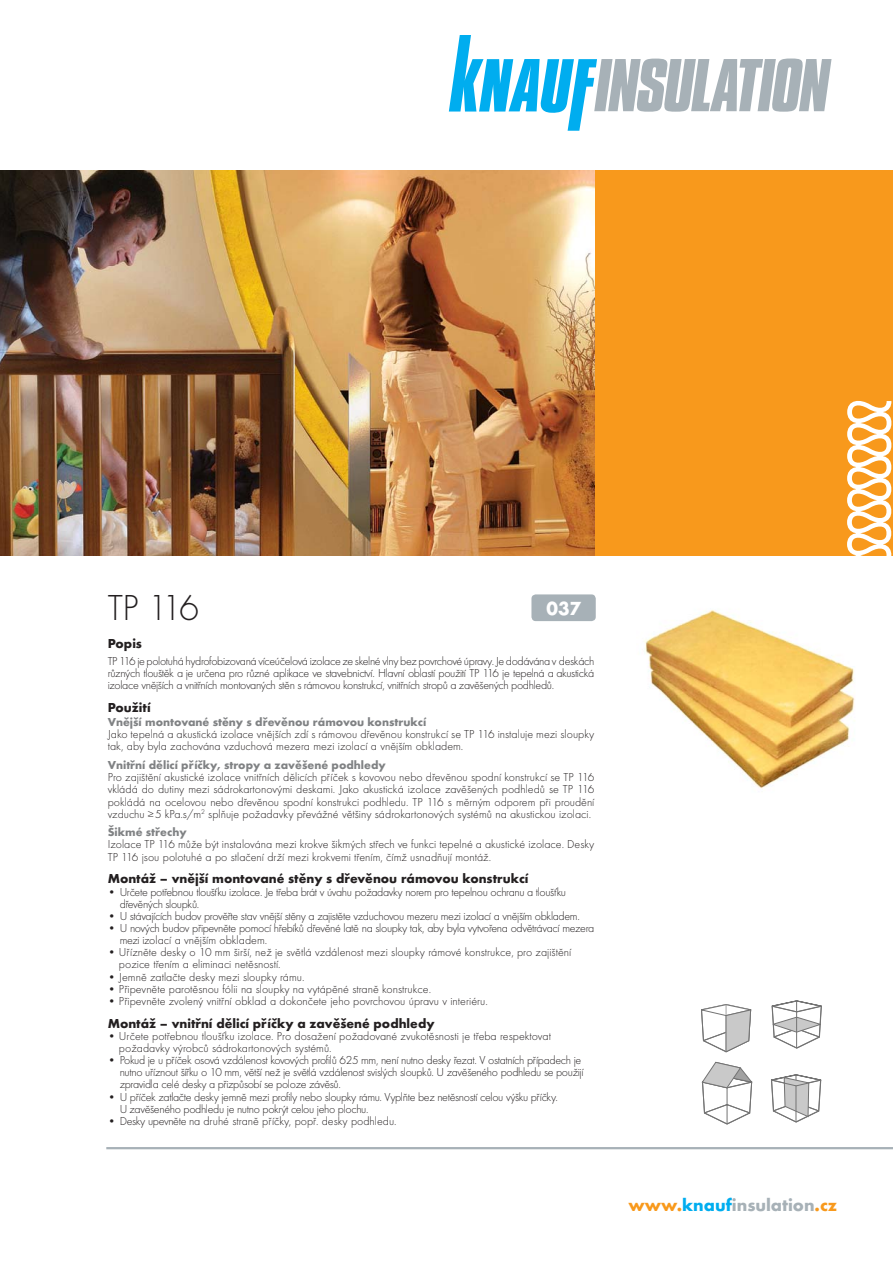
<style>
.page{position:relative;width:893px;height:1263px;background:#fff}
.page>*{position:absolute;margin:0;border:0;box-sizing:border-box;transform-origin:0 0}
.t1{font:300 37.5px "Futura TCE";color:#231f20}
.t2{font:700 19.65px "Futura TCE";color:#fff}
.t3{font:700 18px "Futura TCE";color:#a7b1b7}
.t4{font:700 13.5px "Futura TCE";color:#231f20}
.t5{font:300 12px/12.1px "Futura TCE";letter-spacing:-.015em;color:#231f20}
.t6{font:700 12px "Futura TCE";color:#808284}
.s1{color:#f8991c}
.s2{color:#00adef}
</style>
<div class="page">
<img style="left:0;top:170px;width:595px;height:385px">
<div style="left:595px;top:170px;width:298px;height:385px;background:#f8991c"></div>
<svg style="left:845px;top:401px;width:47px;height:155px"></svg>
<hr style="left:106px;top:1147px;width:787px;height:2px;background:#a7b1b7">
<img style="left:644px;top:610px;width:211px;height:179px">
<div style="left:531px;top:594px;width:65px;height:27px;background:#a7b1b7;border-radius:4px"></div>
<svg style="left:771px;top:1074px;width:51px;height:49px"></svg>
<svg style="left:771px;top:1000px;width:51px;height:49px"></svg>
<svg style="left:449px;top:35px;width:382px;height:96px"></svg>
<svg style="left:701px;top:1004px;width:51px;height:49px"></svg>
<svg style="left:702px;top:1061px;width:51px;height:64px"></svg>
<h1 class="t1" style="left:108px;top:590px;width:93px">TP 116</h1>
<p class="t4" style="left:108px;top:636px;width:36px">Popis</p>
<p class="t5" style="left:108px;top:655px;width:488px;text-align:justify">TP 116 je polotuhá hydrofobizovaná víceúčelová izolace ze skelné vlny bez povrchové úpravy. Je dodávána v deskách různých tlouštěk a je určena pro různé aplikace ve stavebnictví. Hlavní oblastí použití TP 116 je tepelná a akustická izolace vnějších a vnitřních montovaných stěn s rámovou konstrukcí, vnitřních stropů a zavěšených podhledů.</p>
<p class="t4" style="left:108px;top:699px;width:45px">Použití</p>
<p class="t6" style="left:108px;top:715px;width:320px">Vnější montované stěny s dřevěnou rámovou konstrukcí</p>
<p class="t5" style="left:108px;top:729px;width:488px">Jako tepelná a akustická izolace vnějších zdí s rámovou dřevěnou konstrukcí se TP 116 instaluje mezi sloupky tak, aby byla zachována vzduchová mezera mezi izolací a vnějším obkladem.</p>
<p class="t6" style="left:108px;top:758px;width:280px">Vnitřní dělicí příčky, stropy a zavěšené podhledy</p>
<p class="t5" style="left:108px;top:772px;width:488px;text-align:justify">Pro zajištění akustické izolace vnitřních dělicích příček s kovovou nebo dřevěnou spodní konstrukcí se TP 116 vkládá do dutiny mezi sádrokartonovými deskami. Jako akustická izolace zavěšených podhledů se TP 116 pokládá na ocelovou nebo dřevěnou spodní konstrukci podhledu. TP 116 s měrným odporem při proudění vzduchu ≥5 kPa.s/m<sup>2</sup> splňuje požadavky převážné většiny sádrokartonových systémů na akustickou izolaci.</p>
<p class="t6" style="left:108px;top:825px;width:81px">Šikmé střechy</p>
<p class="t5" style="left:108px;top:839px;width:488px">Izolace TP 116 může být instalována mezi krokve šikmých střech ve funkci tepelné a akustické izolace. Desky<br>TP 116 jsou polotuhé a po stlačení drží mezi krokvemi třením, čímž usnadňují montáž.</p>
<p class="t4" style="left:108px;top:871px;width:422px">Montáž – vnější montované stěny s dřevěnou rámovou konstrukcí</p>
<p class="t5" style="left:120px;top:886px;width:448px;text-indent:-12px">• Určete potřebnou tloušťku izolace. Je třeba brát v úvahu požadavky norem pro tepelnou ochranu a tloušťku dřevěných sloupků.</p>
<p class="t5" style="left:108px;top:910px;width:474px">• U stávajících budov prověřte stav vnější stěny a zajistěte vzduchovou mezeru mezi izolací a vnějším obkladem.</p>
<p class="t5" style="left:120px;top:922px;width:476px;text-indent:-12px">• U nových budov připevněte pomocí hřebíků dřevěné latě na sloupky tak, aby byla vytvořena odvětrávací mezera mezi izolací a vnějším obkladem.</p>
<p class="t5" style="left:119px;top:947px;width:454px;text-indent:-11px">• Uřízněte desky o 10 mm širší, než je světlá vzdálenost mezi sloupky rámové konstrukce, pro zajištění pozice třením a eliminaci netěsností.</p>
<p class="t5" style="left:108px;top:971px;width:198px">• Jemně zatlačte desky mezi sloupky rámu.</p>
<p class="t5" style="left:108px;top:983px;width:325px">• Připevněte parotěsnou fólii na sloupky na vytápěné straně konstrukce.</p>
<p class="t5" style="left:108px;top:995px;width:382px">• Připevněte zvolený vnitřní obklad a dokončete jeho povrchovou úpravu v interiéru.</p>
<p class="t4" style="left:108px;top:1015px;width:328px">Montáž – vnitřní dělicí příčky a zavěšené podhledy</p>
<p class="t5" style="left:119px;top:1030px;width:434px;text-indent:-11px">• Určete potřebnou tloušťku izolace. Pro dosažení požadované zvukotěsnosti je třeba respektovat požadavky výrobců sádrokartonových systémů.</p>
<p class="t5" style="left:120px;top:1055px;width:465px;text-indent:-12px">• Pokud je u příček osová vzdálenost kovových profilů 625 mm, není nutno desky řezat. V ostatních případech je nutno uříznout šířku o 10 mm, větší než je světlá vzdálenost svislých sloupků. U zavěšeného podhledu se použijí zpravidla celé desky a přizpůsobí se poloze závěsů.</p>
<p class="t5" style="left:120px;top:1091px;width:440px;text-indent:-12px">• U příček zatlačte desky jemně mezi profily nebo sloupky rámu. Vyplňte bez netěsností celou výšku příčky.<br>U zavěšeného podhledu je nutno pokrýt celou jeho plochu.</p>
<p class="t5" style="left:108px;top:1115px;width:291px">• Desky upevněte na druhé straně příčky, popř. desky podhledu.</p>
<h2 class="t2" style="left:547px;top:596px;width:36px">037</h2>
<h3 class="t3" style="left:629px;top:1194px;width:210px"><span class="s1">www.</span><span class="s2">knauf</span>insulation<span class="s1">.cz</span></h3>
</div>
